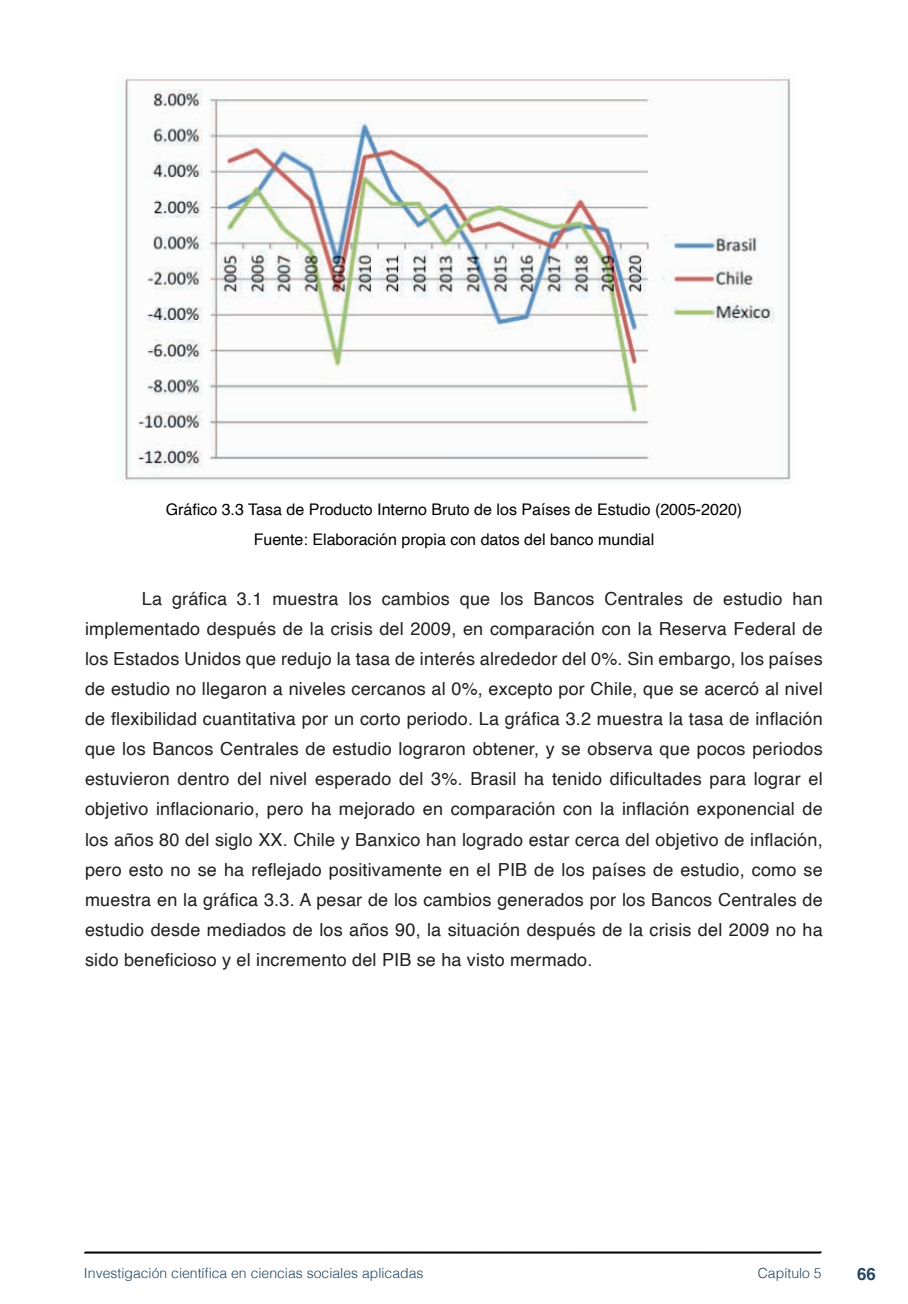
<style>
.page{position:relative;width:908px;height:1304px;background:#fff}
.page>*{position:absolute;margin:0;border:0;box-sizing:border-box;transform-origin:0 0}
.t1{font:18px/30px "Helvetica";letter-spacing:.01em;color:#231f20;text-align:justify}
.t2{font:700 16.8px "Helvetica";color:#23445f}
.t3{font:16px/30.6px "Helvetica";color:#000;text-align:center}
.t4{font:300 14px "Helvetica";color:#23445f}
</style>
<div class="page">
<svg style="left:84px;top:1251px;width:737px;height:3px;background:#515151"></svg>
<img style="left:122px;top:74px;width:669px;height:410px">
<p class="t3" style="left:166px;top:494px;width:578px">Gráfico 3.3 Tasa de Producto Interno Bruto de los Países de Estudio (2005-2020)<br>Fuente: Elaboración propia con datos del banco mundial</p>
<p class="t1" style="left:85px;top:585px;width:738px;text-indent:57px">La gráfica 3.1 muestra los cambios que los Bancos Centrales de estudio han implementado después de la crisis del 2009, en comparación con la Reserva Federal de los Estados Unidos que redujo la tasa de interés alrededor del 0%. Sin embargo, los países de estudio no llegaron a niveles cercanos al 0%, excepto por Chile, que se acercó al nivel de flexibilidad cuantitativa por un corto periodo. La gráfica 3.2 muestra la tasa de inflación que los Bancos Centrales de estudio lograron obtener, y se observa que pocos periodos estuvieron dentro del nivel esperado del 3%. Brasil ha tenido dificultades para lograr el objetivo inflacionario, pero ha mejorado en comparación con la inflación exponencial de los años 80 del siglo XX. Chile y Banxico han logrado estar cerca del objetivo de inflación, pero esto no se ha reflejado positivamente en el PIB de los países de estudio, como se muestra en la gráfica 3.3. A pesar de los cambios generados por los Bancos Centrales de estudio desde mediados de los años 90, la situación después de la crisis del 2009 no ha sido beneficioso y el incremento del PIB se ha visto mermado.</p>
<p class="t4" style="left:84px;top:1261px;width:341px">Investigación científica en ciencias sociales aplicadas</p>
<p class="t4" style="left:757px;top:1261px;width:65px">Capítulo 5</p>
<p class="t2" style="left:856px;top:1264px;width:20px">66</p>
</div>
